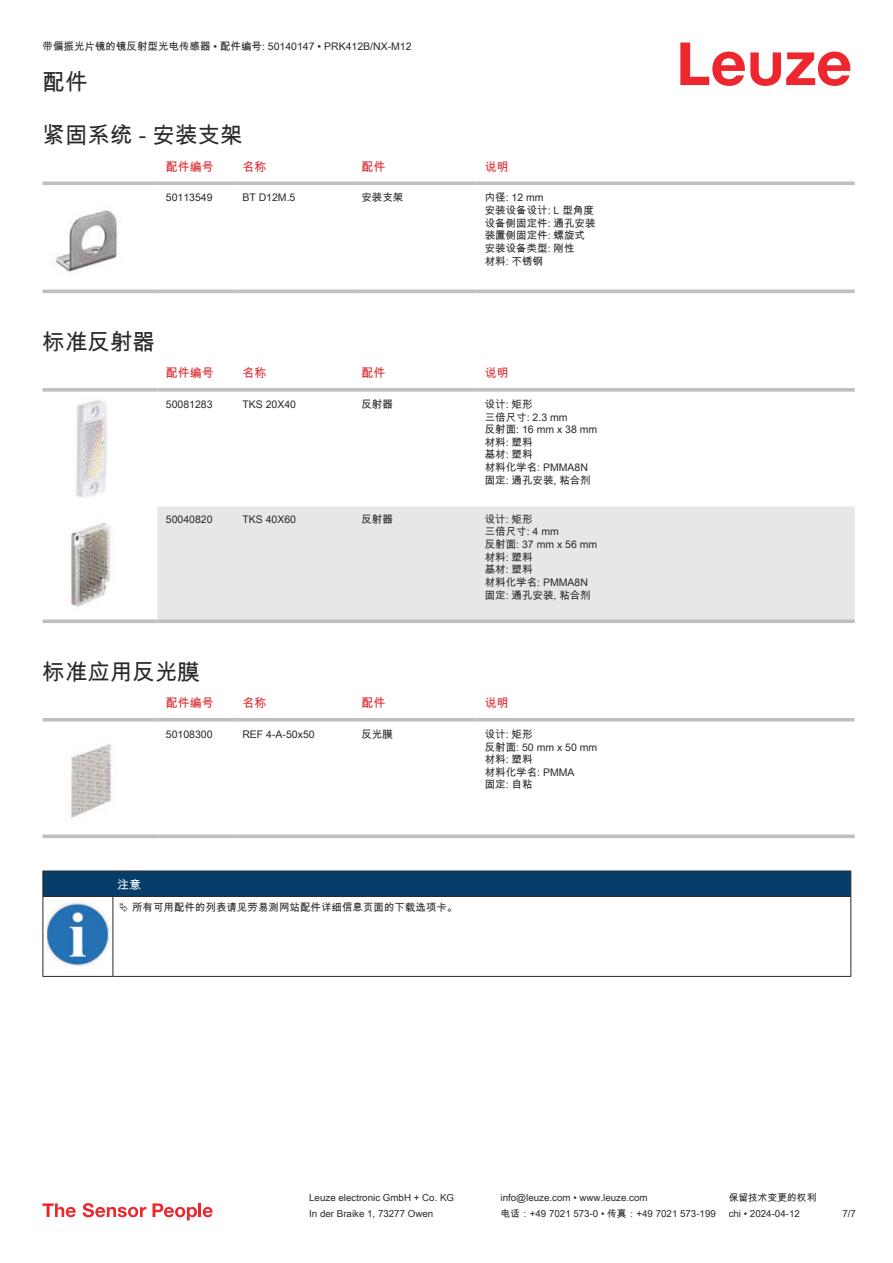
<style>
.page{position:relative;width:893px;height:1263px;background:#fff}
.page>*{position:absolute;margin:0;border:0;box-sizing:border-box;transform-origin:0 0}
.t1{font:22.5px "Arial Unicode MS";color:#2b292a}
.t2{font:12px "Arial Unicode MS";color:#db2a30}
.t3{font:12px "Arial Unicode MS";color:#fff}
.t4{font:10.5px/12.6px "Arial Unicode MS";color:#2b292a}
.t5{font:9.75px "Arial Unicode MS";color:#2b292a}
</style>
<div class="page">
<svg style="left:680px;top:43px;width:170px;height:43px"></svg>
<svg style="left:43px;top:289px;width:812px;height:5px;fill:#efeff0"></svg>
<svg style="left:43px;top:181px;width:114px;height:4px"></svg>
<svg style="left:157px;top:181px;width:77px;height:4px"></svg>
<svg style="left:234px;top:181px;width:119px;height:4px"></svg>
<svg style="left:353px;top:181px;width:123px;height:4px"></svg>
<svg style="left:476px;top:181px;width:379px;height:4px;background:#c4c6c8"></svg>
<hr style="left:43px;top:290px;width:114px;height:3px;background:#bdbfc1">
<hr style="left:157px;top:290px;width:77px;height:3px;background:#bdbfc1">
<hr style="left:234px;top:290px;width:119px;height:3px;background:#bdbfc1">
<hr style="left:353px;top:290px;width:123px;height:3px;background:#bdbfc1">
<hr style="left:476px;top:290px;width:379px;height:3px;background:#bdbfc1">
<img style="left:54px;top:210px;width:64px;height:64px">
<div style="left:157px;top:506px;width:698px;height:113px;background:#e6e7e9"></div>
<svg style="left:43px;top:388px;width:114px;height:4px"></svg>
<svg style="left:157px;top:388px;width:77px;height:4px"></svg>
<svg style="left:234px;top:388px;width:119px;height:4px"></svg>
<svg style="left:353px;top:388px;width:123px;height:4px"></svg>
<svg style="left:476px;top:388px;width:379px;height:4px;background:#c3c5c7"></svg>
<svg style="left:43px;top:619px;width:114px;height:4px"></svg>
<svg style="left:157px;top:619px;width:77px;height:4px"></svg>
<svg style="left:234px;top:619px;width:119px;height:4px"></svg>
<svg style="left:353px;top:619px;width:123px;height:4px"></svg>
<svg style="left:476px;top:619px;width:379px;height:4px;background:#c1c3c5"></svg>
<img style="left:73px;top:400px;width:34px;height:98px">
<img style="left:70px;top:523px;width:40px;height:84px">
<svg style="left:43px;top:721px;width:812px;height:1px"></svg>
<hr style="left:43px;top:718px;width:114px;height:3px;background:#bdbfc1">
<hr style="left:157px;top:718px;width:77px;height:3px;background:#bdbfc1">
<hr style="left:234px;top:718px;width:119px;height:3px;background:#bdbfc1">
<hr style="left:353px;top:718px;width:123px;height:3px;background:#bdbfc1">
<hr style="left:476px;top:718px;width:379px;height:3px;background:#bdbfc1">
<svg style="left:43px;top:834px;width:114px;height:4px"></svg>
<svg style="left:157px;top:834px;width:77px;height:4px"></svg>
<svg style="left:234px;top:834px;width:119px;height:4px"></svg>
<svg style="left:353px;top:834px;width:123px;height:4px"></svg>
<svg style="left:476px;top:834px;width:379px;height:4px;background:#c6c7c9"></svg>
<img style="left:71px;top:744px;width:41px;height:75px">
<svg style="left:44px;top:897px;width:806px;height:79px"></svg>
<hr style="left:43px;top:896px;width:70px;height:1px;background:#2b292a">
<div style="left:43px;top:871px;width:808px;height:25px;background:#063d69"></div>
<hr style="left:113px;top:896px;width:738px;height:1px;background:#2b292a">
<hr style="left:43px;top:897px;width:1px;height:75px;background:#2b292a">
<hr style="left:113px;top:897px;width:1px;height:75px;background:#2b292a">
<hr style="left:850px;top:897px;width:1px;height:75px;background:#2b292a">
<hr style="left:43px;top:976px;width:70px;height:1px;background:#2b292a">
<hr style="left:113px;top:976px;width:738px;height:1px;background:#2b292a">
<img style="left:47px;top:903px;width:61px;height:63px">
<div style="left:115px;top:897px;width:734px;height:21px;background:#fff"></div>
<svg style="left:43px;top:1203px;width:33px;height:14px"></svg>
<svg style="left:83px;top:1203px;width:63px;height:14px"></svg>
<svg style="left:153px;top:1203px;width:44px;height:17px"></svg>
<hr style="left:198px;top:1203px;width:3px;height:14px;background:#ed272d">
<svg style="left:203px;top:1207px;width:10px;height:10px"></svg>
<p class="t4" style="left:43px;top:40px;width:371px">带偏振光片镜的镜反射型光电传感器 • 配件编号: 50140147 • PRK412B/NX-M12</p>
<h1 class="t1" style="left:43px;top:66px;width:46px">配件</h1>
<h1 class="t1" style="left:43px;top:119px;width:202px">紧固系统 - 安装支架</h1>
<p class="t2" style="left:166px;top:158px;width:49px">配件编号</p>
<p class="t2" style="left:242px;top:158px;width:25px">名称</p>
<p class="t2" style="left:361px;top:158px;width:25px">配件</p>
<p class="t2" style="left:485px;top:158px;width:25px">说明</p>
<p class="t4" style="left:166px;top:191px;width:48px">50113549</p>
<p class="t4" style="left:242px;top:191px;width:55px">BT D12M.5</p>
<p class="t4" style="left:361px;top:191px;width:43px">安装支架</p>
<p class="t4" style="left:485px;top:191px;width:112px">内径: 12 mm<br>安装设备设计: L 型角度设备侧固定件: 通孔安装装置侧固定件: 螺旋式安装设备类型: 刚性<br>材料: 不锈钢</p>
<h1 class="t1" style="left:43px;top:325px;width:114px">标准反射器</h1>
<p class="t2" style="left:166px;top:364px;width:49px">配件编号</p>
<p class="t2" style="left:242px;top:364px;width:25px">名称</p>
<p class="t2" style="left:361px;top:364px;width:25px">配件</p>
<p class="t2" style="left:485px;top:364px;width:25px">说明</p>
<p class="t4" style="left:166px;top:398px;width:48px">50081283</p>
<p class="t4" style="left:242px;top:398px;width:55px">TKS 20X40</p>
<p class="t4" style="left:361px;top:398px;width:33px">反射器</p>
<p class="t4" style="left:485px;top:398px;width:114px">设计: 矩形<br>三倍尺寸: 2.3 mm<br>反射面: 16 mm x 38 mm材料: 塑料<br>基材: 塑料<br>材料化学名: PMMA8N固定: 通孔安装, 粘合剂</p>
<p class="t4" style="left:166px;top:513px;width:48px">50040820</p>
<p class="t4" style="left:242px;top:513px;width:55px">TKS 40X60</p>
<p class="t4" style="left:361px;top:513px;width:33px">反射器</p>
<p class="t4" style="left:485px;top:513px;width:114px">设计: 矩形<br>三倍尺寸: 4 mm<br>反射面: 37 mm x 56 mm材料: 塑料<br>基材: 塑料<br>材料化学名: PMMA8N固定: 通孔安装, 粘合剂</p>
<h1 class="t1" style="left:43px;top:655px;width:159px">标准应用反光膜</h1>
<p class="t2" style="left:166px;top:694px;width:49px">配件编号</p>
<p class="t2" style="left:242px;top:694px;width:25px">名称</p>
<p class="t2" style="left:361px;top:694px;width:25px">配件</p>
<p class="t2" style="left:485px;top:694px;width:25px">说明</p>
<p class="t4" style="left:166px;top:728px;width:48px">50108300</p>
<p class="t4" style="left:242px;top:728px;width:74px">REF 4-A-50x50</p>
<p class="t4" style="left:361px;top:728px;width:33px">反光膜</p>
<p class="t4" style="left:485px;top:728px;width:114px">设计: 矩形<br>反射面: 50 mm x 50 mm材料: 塑料<br>材料化学名: PMMA<br>固定: 自粘</p>
<p class="t3" style="left:117px;top:875px;width:25px">注意</p>
<p class="t4" style="left:132px;top:901px;width:327px">所有可用配件的列表请见劳易测网站配件详细信息页面的下载选项卡。</p>
<p class="t5" style="left:309px;top:1191px;width:146px">Leuze electronic GmbH + Co. KG</p>
<p class="t5" style="left:501px;top:1191px;width:149px">info@leuze.com • www.leuze.com</p>
<p class="t5" style="left:729px;top:1191px;width:89px">保留技术变更的权利</p>
<p class="t5" style="left:309px;top:1206px;width:126px">In der Braike 1, 73277 Owen</p>
<p class="t5" style="left:501px;top:1206px;width:217px">电话：+49 7021 573-0 • 传真：+49 7021 573-199</p>
<p class="t5" style="left:729px;top:1206px;width:73px">chi • 2024-04-12</p>
<p class="t5" style="left:842px;top:1206px;width:15px">7/7</p>
</div>
